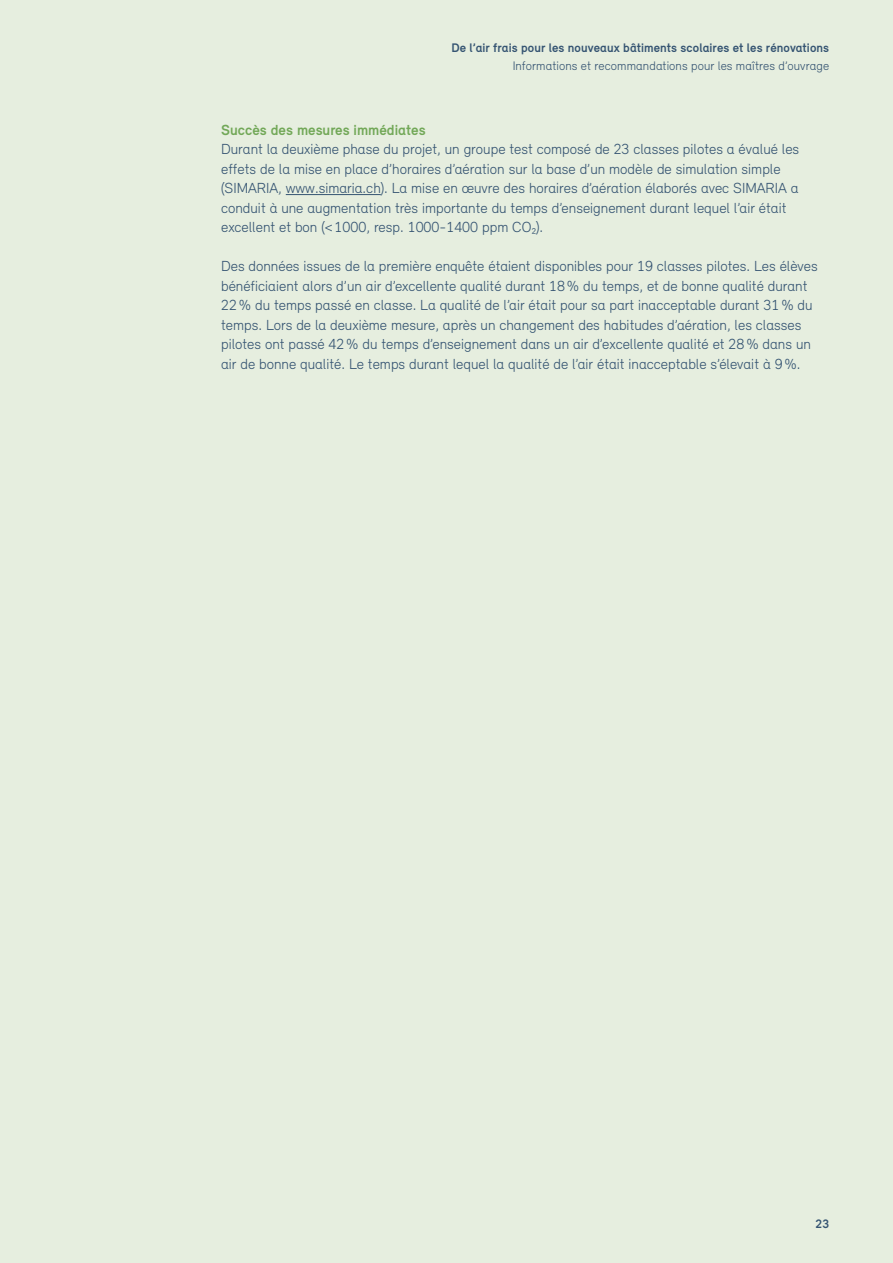
<style>
.page{position:relative;width:893px;height:1263px;background:#e6eedf}
.page>*{position:absolute;margin:0;border:0;box-sizing:border-box;transform-origin:0 0}
.t1{font:300 15px/19.5px "Relevant";color:#355472}
.t2{font:700 15px "Relevant";color:#72a858}
.t3{font:700 12.75px "Relevant";letter-spacing:.01em;color:#355472}
.t4{font:300 12.75px "Relevant";letter-spacing:.01em;color:#355472}
</style>
<div class="page">
<hr style="left:286px;top:194px;width:95px;height:1px;background:#355472">
<p class="t3" style="left:451px;top:40px;width:379px">De l’air frais pour les nouveaux bâtiments scolaires et les rénovations</p>
<p class="t4" style="left:513px;top:58px;width:318px">Informations et recommandations pour les maîtres d’ouvrage</p>
<p class="t2" style="left:221px;top:120px;width:206px">Succès des mesures immédiates</p>
<p class="t1" style="left:221px;top:139px;width:580px">Durant la deuxième phase du projet, un groupe test composé de 23 classes pilotes a évalué les effets de la mise en place d’horaires d’aération sur la base d’un modèle de simulation simple (SIMARIA, www.simaria.ch). La mise en œuvre des horaires d’aération élaborés avec SIMARIA a conduit à une augmentation très importante du temps d’enseignement durant lequel l’air était excellent et bon (&lt;1000, resp. 1000-1400 ppm CO₂).</p>
<p class="t1" style="left:221px;top:256px;width:598px">Des données issues de la première enquête étaient disponibles pour 19 classes pilotes. Les élèves bénéficiaient alors d’un air d’excellente qualité durant 18% du temps, et de bonne qualité durant 22% du temps passé en classe. La qualité de l’air était pour sa part inacceptable durant 31% du temps. Lors de la deuxième mesure, après un changement des habitudes d’aération, les classes pilotes ont passé 42% du temps d’enseignement dans un air d’excellente qualité et 28% dans un air de bonne qualité. Le temps durant lequel la qualité de l’air était inacceptable s’élevait à 9%.</p>
<p class="t3" style="left:815px;top:1216px;width:15px">23</p>
</div>
